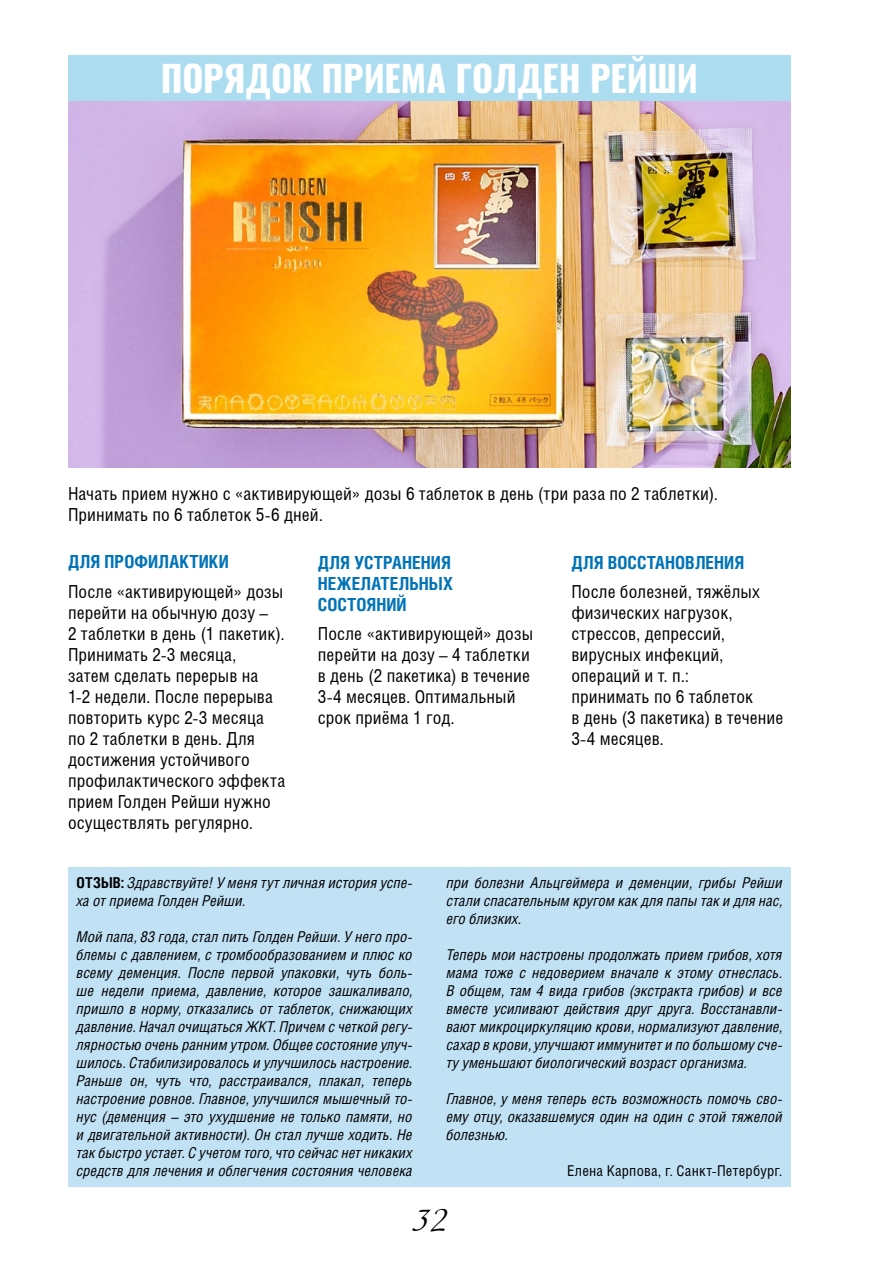
<style>
.page{position:relative;width:893px;height:1263px;background:#fff}
.page>*{position:absolute;margin:0;border:0;box-sizing:border-box;transform-origin:0 0}
.t1{font:700 36px "Oswald";color:#fff}
.t2{font:31.5px "Adventure";color:#000}
.t3{font:18px/21px "Helios Cond";letter-spacing:.005em;color:#000}
.t4{font:700 18px/21px "Helios Cond C";letter-spacing:.005em;color:#0073b7;text-align:justify}
.t5{font:italic 15px/18px "Helios Cond C";letter-spacing:.005em;color:#000;text-align:justify}
.t6{font:15px "Helios Cond";letter-spacing:.015em;color:#000}
.s1{font-weight:700;font-style:normal}
</style>
<div class="page">
<div style="left:68px;top:55px;width:723px;height:46px;background:#abdcf0"></div>
<img style="left:68px;top:101px;width:723px;height:367px">
<div style="left:68px;top:867px;width:723px;height:319px;background:#c1e1f4"></div>
<h1 class="t1" style="left:161px;top:59px;width:539px">ПОРЯДОК ПРИЕМА ГОЛДЕН РЕЙШИ</h1>
<p class="t3" style="left:68px;top:482px;width:651px">Начать прием нужно с «активирующей» дозы 6 таблеток в день (три раза по 2 таблетки).<br>Принимать по 6 таблеток 5-6 дней.</p>
<p class="t4" style="left:68px;top:551px;width:162px">ДЛЯ ПРОФИЛАКТИКИ</p>
<p class="t3" style="left:68px;top:581px;width:219px">После «активирующей» дозы перейти на обычную дозу –<br>2 таблетки в день (1 пакетик).<br>Принимать 2-3 месяца,<br>затем сделать перерыв на<br>1-2 недели. После перерыва повторить курс 2-3 месяца по 2 таблетки в день. Для достижения устойчивого профилактического эффекта прием Голден Рейши нужно осуществлять регулярно.</p>
<p class="t4" style="left:318px;top:551px;width:137px">ДЛЯ УСТРАНЕНИЯ НЕЖЕЛАТЕЛЬНЫХ СОСТОЯНИЙ</p>
<p class="t3" style="left:318px;top:623px;width:217px">После «активирующей» дозы перейти на дозу – 4 таблетки в день (2 пакетика) в течение<br>3-4 месяцев. Оптимальный срок приёма 1 год.</p>
<p class="t4" style="left:571px;top:551px;width:174px">ДЛЯ ВОССТАНОВЛЕНИЯ</p>
<p class="t3" style="left:571px;top:581px;width:214px">После болезней, тяжёлых физических нагрузок, стрессов, депрессий, вирусных инфекций, операций и т. п.:<br>принимать по 6 таблеток<br>в день (3 пакетика) в течение<br>3-4 месяцев.</p>
<p class="t5" style="left:446px;top:873px;width:337px">при болезни Альцгеймера и деменции, грибы Рейши стали спасательным кругом как для папы так и для нас, его близких.</p>
<p class="t5" style="left:446px;top:945px;width:337px">Теперь мои настроены продолжать прием грибов, хотя мама тоже с недоверием вначале к этому отнеслась.<br>В общем, там 4 вида грибов (экстракта грибов) и все вместе усиливают действия друг друга. Восстанавли&shy;вают микроциркуляцию крови, нормализуют давление, сахар в крови, улучшают иммунитет и по большому сче&shy;ту уменьшают биологический возраст организма.</p>
<p class="t5" style="left:446px;top:1089px;width:337px">Главное, у меня теперь есть возможность помочь сво&shy;ему отцу, оказавшемуся один на один с этой тяжелой болезнью.</p>
<p class="t6" style="left:567px;top:1161px;width:217px">Елена Карпова, г. Санкт-Петербург.</p>
<h2 class="t2" style="left:413px;top:1201px;width:35px">32</h2>
<p class="t5" style="left:77px;top:873px;width:337px"><span class="s1">ОТЗЫВ:</span> Здравствуйте! У меня тут личная история успе&shy;ха от приема Голден Рейши.</p>
<p class="t5" style="left:77px;top:927px;width:337px">Мой папа, 83 года, стал пить Голден Рейши. У него про&shy;блемы с давлением, с тромбообразованием и плюс ко всему деменция. После первой упаковки, чуть боль&shy;ше недели приема, давление, которое зашкаливало, пришло в норму, отказались от таблеток, снижающих давление. Начал очищаться ЖКТ. Причем с четкой регу&shy;лярностью очень ранним утром. Общее состояние улуч&shy;шилось. Стабилизировалось и улучшилось настроение.<br>Раньше он, чуть что, расстраивался, плакал, теперь настроение ровное. Главное, улучшился мышечный то&shy;нус (деменция – это ухудшение не только памяти, но и двигательной активности). Он стал лучше ходить. Не так быстро устает. С учетом того, что сейчас нет никаких средств для лечения и облегчения состояния человека</p>
</div>
